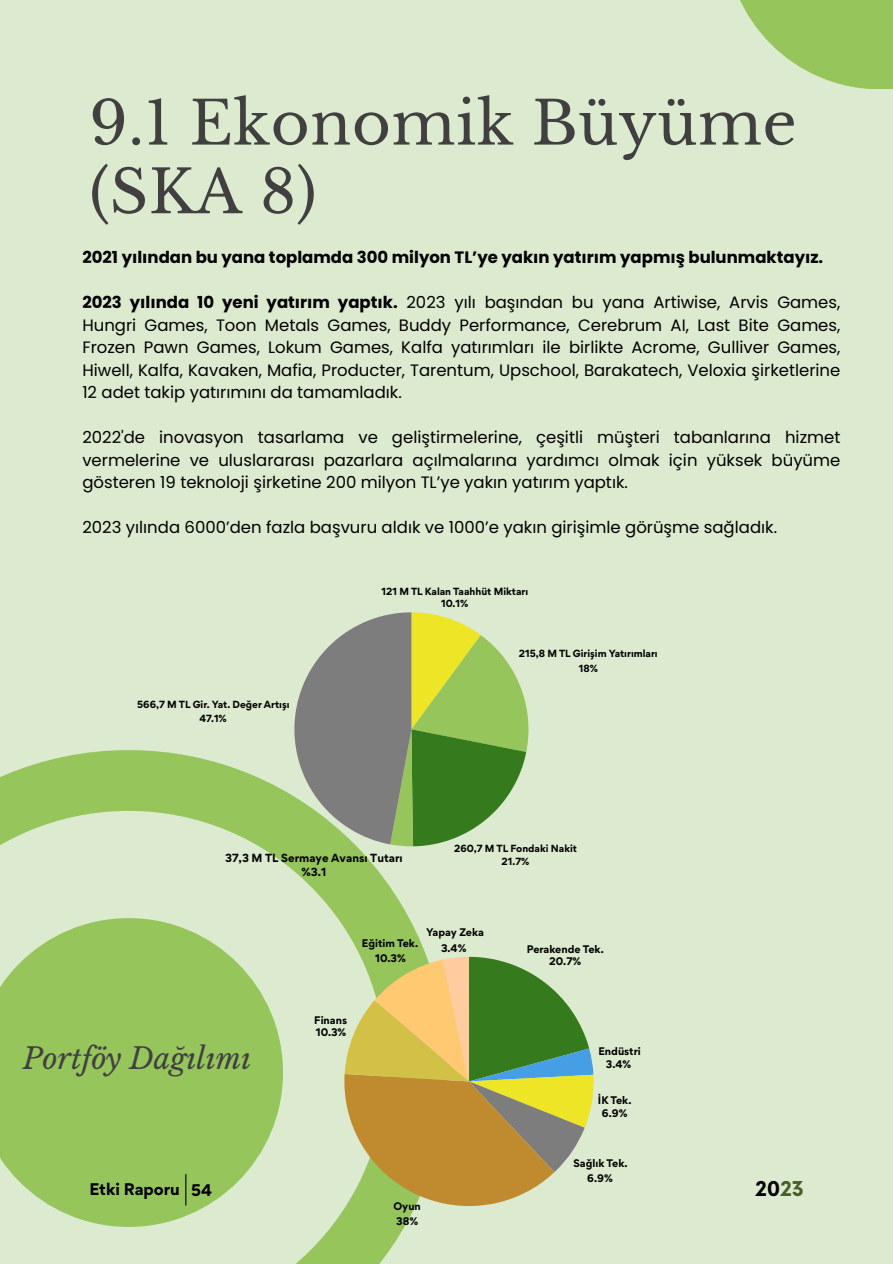
<style>
.page{position:relative;width:893px;height:1264px;background:#fff}
.page>*{position:absolute;margin:0;border:0;box-sizing:border-box;transform-origin:0 0}
.t1{font:59.55px/68.7px "Libre Baskerville";letter-spacing:.01em;color:#404040}
.t2{font:italic 29.1px "Libre Baskerville";color:#404040}
.t3{font:700 19.95px "Now";color:#000}
.t4{font:16.5px/22.5px "Poppins";color:#000;text-align:justify}
.t5{font:700 16.5px "Poppins";color:#000}
.t6{font:700 15px "Gordita";color:#000}
.t7{font:700 10.5px "Gordita";color:#000}
.t8{font:700 9.9px/15.3px "Gordita";color:#000;text-align:center}
.t9{font:700 9.3px/14.2px "Gordita";color:#000;text-align:center}
.s1{font-weight:700}
.s2{color:#465e28}
</style>
<div class="page">
<div style="left:0;top:0;width:892px;height:1263px;background:#dceacf"></div>
<svg style="left:0;top:750px;width:427px;height:513px"></svg>
<svg style="left:0;top:918px;width:283px;height:308px;fill:#96c55c"></svg>
<svg style="left:740px;top:0;width:152px;height:89px;fill:#96c55c"></svg>
<hr style="left:185px;top:1174px;width:1px;height:31px;background:#000">
<svg style="left:294px;top:612px;width:234px;height:234px"></svg>
<svg style="left:344px;top:956px;width:250px;height:249px"></svg>
<h5 class="t1" style="left:89px;top:89px;width:708px">9.1 Ekonomik Büyüme (SKA 8)</h5>
<p class="t5" style="left:82px;top:246px;width:742px">2021 yılından bu yana toplamda 300 milyon TL’ye yakın yatırım yapmış bulunmaktayız.</p>
<p class="t4" style="left:82px;top:291px;width:759px"><span class="s1">2023 yılında 10 yeni yatırım yaptık.</span> 2023 yılı başından bu yana Artiwise, Arvis Games, Hungri Games, Toon Metals Games, Buddy Performance, Cerebrum AI, Last Bite Games, Frozen Pawn Games, Lokum Games, Kalfa yatırımları ile birlikte Acrome, Gulliver Games, Hiwell, Kalfa, Kavaken, Mafia, Producter, Tarentum, Upschool, Barakatech, Veloxia şirketlerine 12 adet takip yatırımını da tamamladık.</p>
<p class="t4" style="left:82px;top:426px;width:759px">2022'de inovasyon tasarlama ve geliştirmelerine, çeşitli müşteri tabanlarına hizmet vermelerine ve uluslararası pazarlara açılmalarına yardımcı olmak için yüksek büyüme gösteren 19 teknoloji şirketine 200 milyon TL’ye yakın yatırım yaptık.</p>
<p class="t4" style="left:82px;top:516px;width:696px">2023 yılında 6000’den fazla başvuru aldık ve 1000’e yakın girişimle görüşme sağladık.</p>
<p class="t9" style="left:381px;top:585px;width:148px;line-height:12px">121 M TL Kalan Taahhüt Miktarı<br>10.1%</p>
<p class="t9" style="left:137px;top:697px;width:154px">566,7 M TL Gir. Yat. Değer Artışı<br>47.1%</p>
<p class="t9" style="left:519px;top:646px;width:140px">215,8 M TL Girişim Yatırımları<br>18%</p>
<p class="t7" style="left:225px;top:851px;width:179px">37,3 M TL Sermaye Avansı Tutarı</p>
<h4 class="t7" style="left:301px;top:865px;width:26px">%3.1</h4>
<p class="t9" style="left:454px;top:840px;width:124px">260,7 M TL Fondaki Nakit<br>21.7%</p>
<h2 class="t2" style="left:23px;top:1041px;width:229px">Portföy Dağılımı</h2>
<p class="t8" style="left:362px;top:934px;width:58px">Eğitim Tek.<br>10.3%</p>
<p class="t8" style="left:426px;top:924px;width:59px">Yapay Zeka<br>3.4%</p>
<p class="t8" style="left:314px;top:1013px;width:34px;line-height:12.8px;text-align:left">Finans<br>10.3%</p>
<p class="t8" style="left:526px;top:942px;width:78px;line-height:12.8px">Perakende Tek.<br>20.7%</p>
<p class="t8" style="left:598px;top:1044px;width:44px;line-height:12.8px">Endüstri<br>3.4%</p>
<p class="t8" style="left:598px;top:1094px;width:35px;line-height:12.8px">İK Tek.<br>6.9%</p>
<p class="t8" style="left:573px;top:1155px;width:56px">Sağlık Tek.<br>6.9%</p>
<h5 class="t6" style="left:89px;top:1179px;width:92px">Etki Raporu</h5>
<h4 class="t6" style="left:191px;top:1179px;width:22px">54</h4>
<p class="t3" style="left:755px;top:1177px;width:50px">20<span class="s2">23</span></p>
<p class="t8" style="left:393px;top:1198px;width:29px;text-align:left">Oyun<br>38%</p>
</div>
